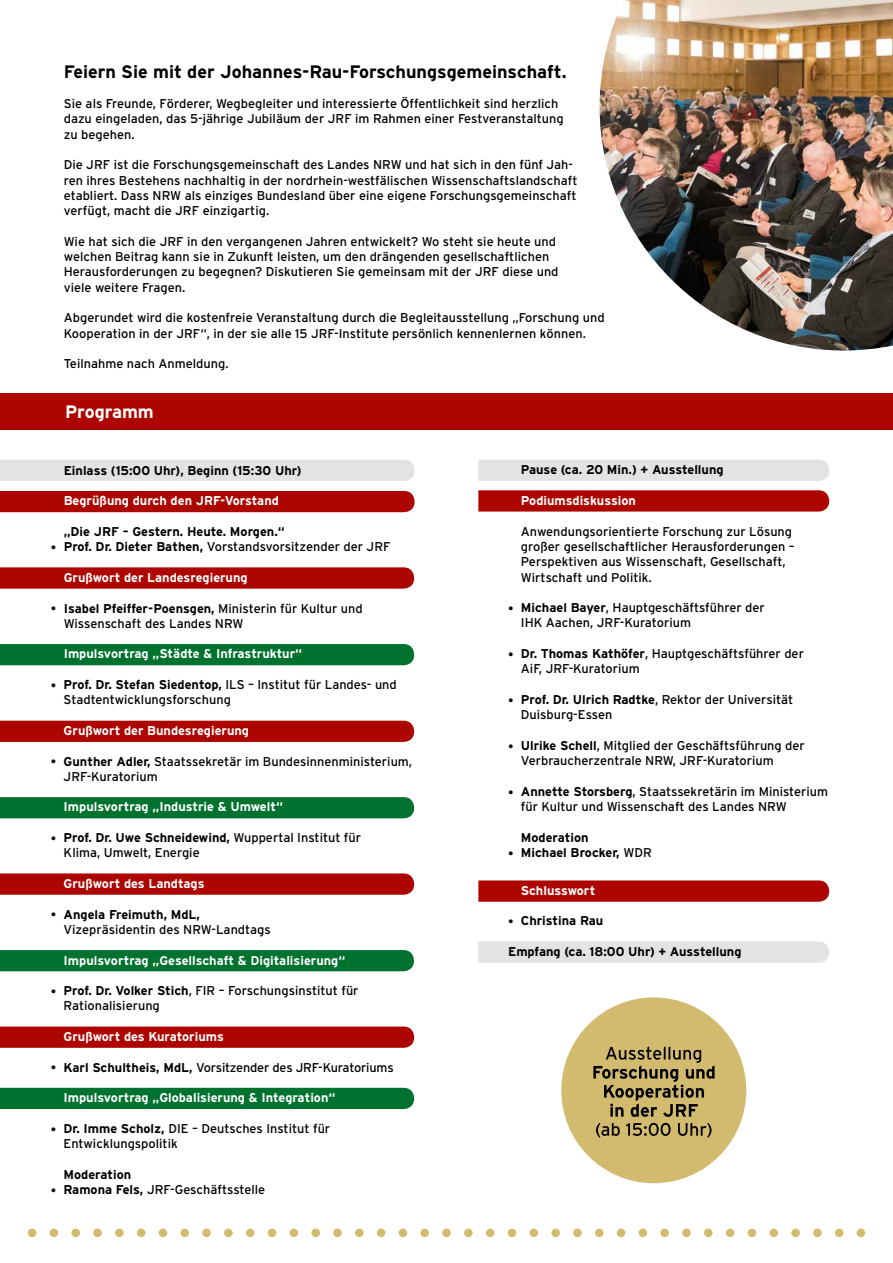
<style>
.page{position:relative;width:893px;height:1263px;background:#fff}
.page>*{position:absolute;margin:0;border:0;box-sizing:border-box;transform-origin:0 0}
.t1{font:700 18px "Interstate";color:#000}
.t2{font:700 18px "Interstate";color:#fff}
.t3{font:12.75px/15.3px "Interstate";color:#000}
.t4{font:700 12.75px "Interstate";color:#fff}
.t5{font:700 12.75px "Interstate";color:#000}
.s1{font-weight:700}
.s2{font-weight:400}
</style>
<div class="page">
<img style="left:600px;top:0;width:293px;height:350px">
<div style="left:0;top:393px;width:893px;height:36px;background:#ad0600"></div>
<div style="left:857px;top:1228px;width:8px;height:9px;background:#d2ba6f;border-radius:50%"></div>
<div style="left:835px;top:1228px;width:8px;height:9px;background:#d2ba6f;border-radius:50%"></div>
<div style="left:813px;top:1228px;width:9px;height:9px;background:#d2ba6f;border-radius:50%"></div>
<div style="left:791px;top:1228px;width:9px;height:9px;background:#d2ba6f;border-radius:50%"></div>
<div style="left:769px;top:1228px;width:9px;height:9px;background:#d2ba6f;border-radius:50%"></div>
<div style="left:748px;top:1228px;width:8px;height:9px;background:#d2ba6f;border-radius:50%"></div>
<div style="left:726px;top:1228px;width:8px;height:9px;background:#d2ba6f;border-radius:50%"></div>
<div style="left:704px;top:1228px;width:9px;height:9px;background:#d2ba6f;border-radius:50%"></div>
<div style="left:682px;top:1228px;width:9px;height:9px;background:#d2ba6f;border-radius:50%"></div>
<div style="left:660px;top:1228px;width:9px;height:9px;background:#d2ba6f;border-radius:50%"></div>
<div style="left:639px;top:1228px;width:8px;height:9px;background:#d2ba6f;border-radius:50%"></div>
<div style="left:617px;top:1228px;width:8px;height:9px;background:#d2ba6f;border-radius:50%"></div>
<div style="left:595px;top:1228px;width:8px;height:9px;background:#d2ba6f;border-radius:50%"></div>
<div style="left:573px;top:1228px;width:9px;height:9px;background:#d2ba6f;border-radius:50%"></div>
<div style="left:551px;top:1228px;width:9px;height:9px;background:#d2ba6f;border-radius:50%"></div>
<div style="left:530px;top:1228px;width:8px;height:9px;background:#d2ba6f;border-radius:50%"></div>
<div style="left:508px;top:1228px;width:8px;height:9px;background:#d2ba6f;border-radius:50%"></div>
<div style="left:486px;top:1228px;width:8px;height:9px;background:#d2ba6f;border-radius:50%"></div>
<div style="left:464px;top:1228px;width:9px;height:9px;background:#d2ba6f;border-radius:50%"></div>
<div style="left:442px;top:1228px;width:9px;height:9px;background:#d2ba6f;border-radius:50%"></div>
<div style="left:420px;top:1228px;width:9px;height:9px;background:#d2ba6f;border-radius:50%"></div>
<div style="left:399px;top:1228px;width:8px;height:9px;background:#d2ba6f;border-radius:50%"></div>
<div style="left:377px;top:1228px;width:8px;height:9px;background:#d2ba6f;border-radius:50%"></div>
<div style="left:355px;top:1228px;width:9px;height:9px;background:#d2ba6f;border-radius:50%"></div>
<div style="left:333px;top:1228px;width:9px;height:9px;background:#d2ba6f;border-radius:50%"></div>
<div style="left:311px;top:1228px;width:9px;height:9px;background:#d2ba6f;border-radius:50%"></div>
<div style="left:290px;top:1228px;width:8px;height:9px;background:#d2ba6f;border-radius:50%"></div>
<div style="left:268px;top:1228px;width:8px;height:9px;background:#d2ba6f;border-radius:50%"></div>
<div style="left:246px;top:1228px;width:8px;height:9px;background:#d2ba6f;border-radius:50%"></div>
<div style="left:224px;top:1228px;width:9px;height:9px;background:#d2ba6f;border-radius:50%"></div>
<div style="left:202px;top:1228px;width:9px;height:9px;background:#d2ba6f;border-radius:50%"></div>
<div style="left:181px;top:1228px;width:8px;height:9px;background:#d2ba6f;border-radius:50%"></div>
<div style="left:159px;top:1228px;width:8px;height:9px;background:#d2ba6f;border-radius:50%"></div>
<div style="left:137px;top:1228px;width:8px;height:9px;background:#d2ba6f;border-radius:50%"></div>
<div style="left:115px;top:1228px;width:9px;height:9px;background:#d2ba6f;border-radius:50%"></div>
<div style="left:93px;top:1228px;width:9px;height:9px;background:#d2ba6f;border-radius:50%"></div>
<div style="left:71px;top:1228px;width:9px;height:9px;background:#d2ba6f;border-radius:50%"></div>
<div style="left:50px;top:1228px;width:8px;height:9px;background:#d2ba6f;border-radius:50%"></div>
<div style="left:28px;top:1228px;width:8px;height:9px;background:#d2ba6f;border-radius:50%"></div>
<svg style="left:478px;top:880px;width:351px;height:22px;background:#b00f0a"></svg>
<div style="left:478px;top:941px;width:351px;height:22px;background:#e3e3e3"></div>
<div style="left:0;top:460px;width:415px;height:21px;background:#e3e3e3"></div>
<div style="left:0;top:491px;width:415px;height:21px;background:#ad0600"></div>
<svg style="left:0;top:567px;width:414px;height:22px;background:#af0f09"></svg>
<div style="left:0;top:644px;width:414px;height:21px;background:#00722f"></div>
<div style="left:0;top:721px;width:414px;height:21px;background:#ad0600"></div>
<div style="left:0;top:797px;width:414px;height:21px;background:#00722f"></div>
<svg style="left:0;top:873px;width:414px;height:22px;background:#af0f09"></svg>
<div style="left:0;top:950px;width:414px;height:21px;background:#00722f"></div>
<svg style="left:0;top:1026px;width:414px;height:22px;background:#af0f09"></svg>
<div style="left:0;top:1088px;width:414px;height:21px;background:#00722f"></div>
<div style="left:478px;top:460px;width:351px;height:21px;background:#e3e3e3"></div>
<svg style="left:478px;top:490px;width:351px;height:22px;background:#b00f0a"></svg>
<div style="left:561px;top:997px;width:185px;height:186px;background:#d2ba6f;border-radius:50%"></div>
<svg style="left:593px;top:1046px;width:122px;height:92px"></svg>
<h1 class="t1" style="left:64px;top:62px;width:504px">Feiern Sie mit der Johannes-Rau-Forschungsgemeinschaft.</h1>
<p class="t3" style="left:64px;top:96px;width:501px">Sie als Freunde, Förderer, Wegbegleiter und interessierte Öffentlichkeit sind herzlich dazu eingeladen, das 5-jährige Jubiläum der JRF im Rahmen einer Festveranstaltung zu begehen.</p>
<p class="t3" style="left:64px;top:157px;width:515px">Die JRF ist die Forschungsgemeinschaft des Landes NRW und hat sich in den fünf Jah&shy;ren ihres Bestehens nachhaltig in der nordrhein-westfälischen Wissenschaftslandschaft etabliert. Dass NRW als einziges Bundesland über eine eigene Forschungsgemeinschaft verfügt, macht die JRF einzigartig.</p>
<p class="t3" style="left:64px;top:233px;width:496px">Wie hat sich die JRF in den vergangenen Jahren entwickelt? Wo steht sie heute und welchen Beitrag kann sie in Zukunft leisten, um den drängenden gesellschaftlichen Herausforderungen zu begegnen? Diskutieren Sie gemeinsam mit der JRF diese und viele weitere Fragen.</p>
<p class="t3" style="left:64px;top:310px;width:542px">Abgerundet wird die kostenfreie Veranstaltung durch die Begleitausstellung „Forschung und<br>Kooperation in der JRF“, in der sie alle 15 JRF-Institute persönlich kennenlernen können.</p>
<p class="t3" style="left:64px;top:356px;width:166px">Teilnahme nach Anmeldung.</p>
<h1 class="t2" style="left:65px;top:402px;width:90px">Programm</h1>
<p class="t5" style="left:64px;top:463px;width:239px">Einlass (15:00 Uhr), Beginn (15:30 Uhr)</p>
<p class="t4" style="left:64px;top:494px;width:217px">Begrüßung durch den JRF-Vorstand</p>
<p class="t5" style="left:64px;top:524px;width:223px">„Die JRF – Gestern. Heute. Morgen.“</p>
<p class="t3" style="left:51px;top:539px;width:341px">• <span class="s1">Prof. Dr. Dieter Bathen,</span> Vorstandsvorsitzender der JRF</p>
<p class="t4" style="left:64px;top:570px;width:186px">Grußwort der Landesregierung</p>
<p class="t3" style="left:64px;top:600px;width:300px;text-indent:-13px">• <span class="s1">Isabel Pfeiffer-Poensgen,</span> Ministerin für Kultur und<br>Wissenschaft des Landes NRW</p>
<p class="t4" style="left:64px;top:647px;width:240px">Impulsvortrag „Städte &amp; Infrastruktur“</p>
<p class="t3" style="left:64px;top:677px;width:335px;text-indent:-13px">• <span class="s1">Prof. Dr. Stefan Siedentop,</span> ILS – Institut für Landes- und<br>Stadtentwicklungsforschung</p>
<p class="t4" style="left:64px;top:723px;width:187px">Grußwort der Bundesregierung</p>
<p class="t3" style="left:64px;top:753px;width:350px;text-indent:-13px">• <span class="s1">Gunther Adler,</span> Staatssekretär im Bundesinnenministerium,<br>JRF-Kuratorium</p>
<p class="t4" style="left:64px;top:800px;width:221px">Impulsvortrag „Industrie &amp; Umwelt“</p>
<p class="t3" style="left:64px;top:830px;width:299px;text-indent:-13px">• <span class="s1">Prof. Dr. Uwe Schneidewind,</span> Wuppertal Institut für<br>Klima, Umwelt, Energie</p>
<p class="t4" style="left:64px;top:876px;width:142px">Grußwort des Landtags</p>
<p class="t3" style="left:64px;top:906px;width:209px;text-indent:-13px">• <span class="s1">Angela Freimuth, MdL,<br></span>Vizepräsidentin des NRW-Landtags</p>
<p class="t4" style="left:64px;top:953px;width:283px">Impulsvortrag „Gesellschaft &amp; Digitalisierung“</p>
<p class="t3" style="left:64px;top:983px;width:297px;text-indent:-13px">• <span class="s1">Prof. Dr. Volker Stich</span>, FIR – Forschungsinstitut für<br>Rationalisierung</p>
<p class="t4" style="left:64px;top:1029px;width:162px">Grußwort des Kuratoriums</p>
<p class="t3" style="left:51px;top:1059px;width:344px">• <span class="s1">Karl Schultheis, MdL,</span> Vorsitzender des JRF-Kuratoriums</p>
<p class="t4" style="left:64px;top:1090px;width:273px">Impulsvortrag „Globalisierung &amp; Integration“</p>
<p class="t3" style="left:64px;top:1120px;width:268px;text-indent:-13px">• <span class="s1">Dr. Imme Scholz,</span> DIE – Deutsches Institut für<br>Entwicklungspolitik</p>
<p class="t5" style="left:64px;top:1167px;width:69px">Moderation</p>
<p class="t3" style="left:51px;top:1182px;width:216px">• <span class="s1">Ramona Fels,</span> JRF-Geschäftsstelle</p>
<p class="t5" style="left:521px;top:463px;width:204px">Pause (ca. 20 Min.) + Ausstellung</p>
<p class="t4" style="left:521px;top:493px;width:117px">Podiumsdiskussion</p>
<p class="t3" style="left:521px;top:523px;width:275px">Anwendungsorientierte Forschung zur Lösung großer gesellschaftlicher Herausforderungen – Perspektiven aus Wissenschaft, Gesellschaft, Wirtschaft und Politik.</p>
<p class="t3" style="left:521px;top:600px;width:246px;text-indent:-13px">• <span class="s1">Michael Bayer</span>, Hauptgeschäftsführer der<br>IHK Aachen, JRF-Kuratorium</p>
<p class="t3" style="left:521px;top:646px;width:285px;text-indent:-13px">• <span class="s1">Dr. Thomas Kathöfer</span>, Hauptgeschäftsführer der<br>AiF, JRF-Kuratorium</p>
<p class="t3" style="left:521px;top:692px;width:274px;text-indent:-13px">• <span class="s1">Prof. Dr. Ulrich Radtke</span>, Rektor der Universität<br>Duisburg-Essen</p>
<p class="t3" style="left:521px;top:738px;width:286px;text-indent:-13px">• <span class="s1">Ulrike Schell</span>, Mitglied der Geschäftsführung der<br>Verbraucherzentrale NRW, JRF-Kuratorium</p>
<p class="t3" style="left:521px;top:783px;width:309px;text-indent:-13px">• <span class="s1">Annette Storsberg</span>, Staatssekretärin im Ministerium für Kultur und Wissenschaft des Landes NRW</p>
<p class="t5" style="left:521px;top:830px;width:69px">Moderation</p>
<p class="t5" style="left:508px;top:845px;width:145px"><span class="s2">•</span> Michael Brocker, <span class="s2">WDR</span></p>
<p class="t4" style="left:521px;top:883px;width:76px">Schlusswort</p>
<p class="t5" style="left:508px;top:914px;width:97px"><span class="s2">•</span> Christina Rau</p>
<p class="t5" style="left:508px;top:944px;width:235px">Empfang (ca. 18:00 Uhr) + Ausstellung</p>
</div>
